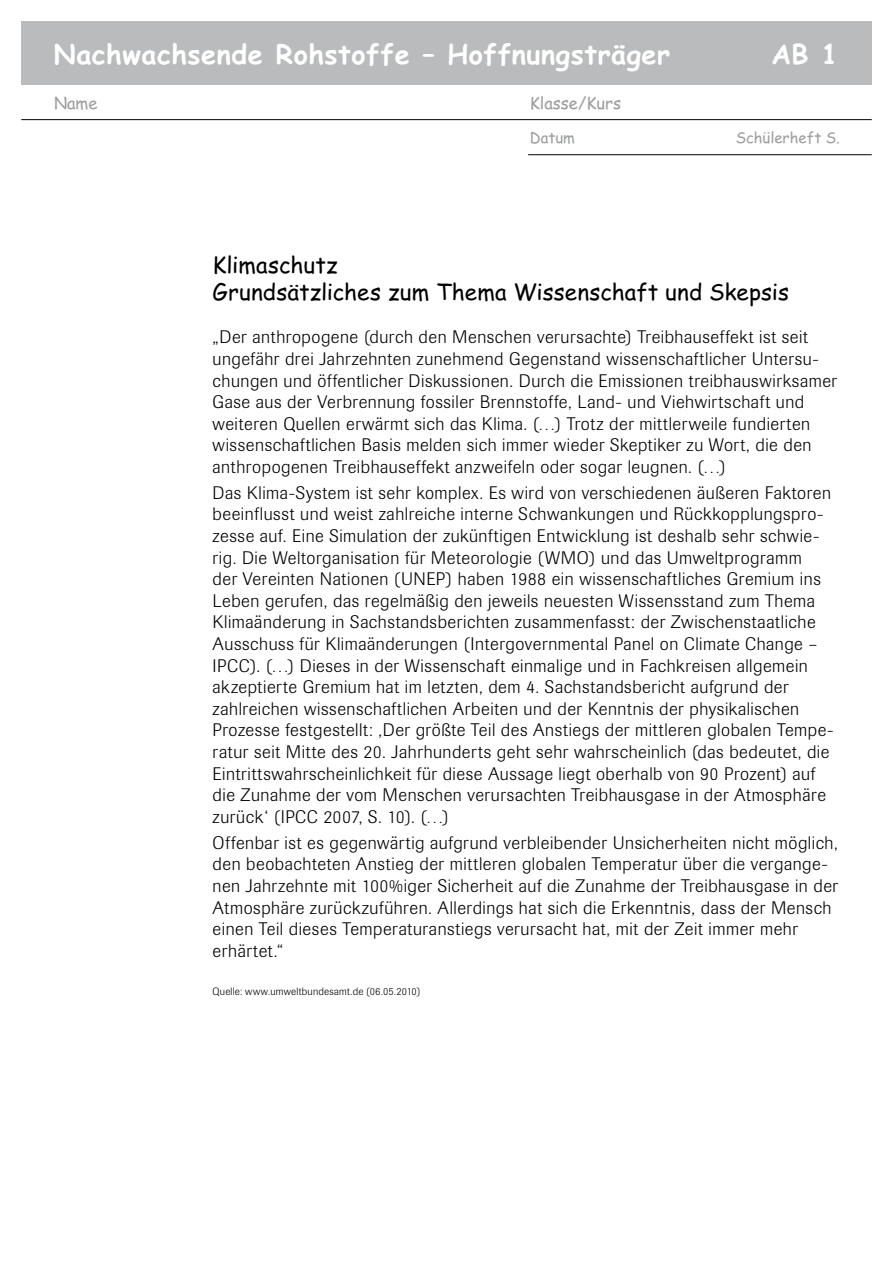
<style>
.page{position:relative;width:893px;height:1263px;background:#fff}
.page>*{position:absolute;margin:0;border:0;box-sizing:border-box;transform-origin:0 0}
.t1{font:700 27px "Comic Sans";letter-spacing:.02em;color:#fff}
.t2{font:700 24px "Comic Sans";color:#fff}
.t3{font:22.5px/27px "Comic Sans";color:#000}
.t4{font:300 18px/21.6px "Imago BQ";letter-spacing:.03em;color:#000}
.t5{font:16.5px "Comic Sans";color:#9c9e9f}
.t6{font:15px "Comic Sans";color:#9c9e9f}
.t7{font:300 10.5px "Imago BQ";letter-spacing:.02em;color:#000}
</style>
<div class="page">
<div style="left:21px;top:21px;width:851px;height:64px;background:#b9bbbc"></div>
<hr style="left:21px;top:119px;width:851px;height:1px;background:#000">
<hr style="left:528px;top:154px;width:344px;height:1px;background:#000">
<h2 class="t2" style="left:54px;top:24px;width:70px">AB 3:</h2>
<h2 class="t2" style="left:281px;top:24px;width:559px">Pflanzen als Lieferanten für Industrierohstoffe</h2>
<h1 class="t1" style="left:54px;top:34px;width:618px">Nachwachsende Rohstoffe – Hoffnungsträger</h1>
<h1 class="t1" style="left:771px;top:34px;width:68px">AB 1</h1>
<p class="t5" style="left:54px;top:91px;width:45px">Name</p>
<p class="t5" style="left:530px;top:91px;width:93px">Klasse/Kurs</p>
<p class="t6" style="left:530px;top:127px;width:47px">Datum</p>
<p class="t6" style="left:736px;top:126px;width:106px">Schülerheft S.</p>
<p class="t3" style="left:213px;top:251px;width:578px">Klimaschutz<br>Grundsätzliches zum Thema Wissenschaft und Skepsis</p>
<p class="t4" style="left:213px;top:327px;width:626px">„Der anthropogene (durch den Menschen verursachte) Treibhauseffekt ist seit ungefähr drei Jahrzehnten zunehmend Gegenstand wissenschaftlicher Untersu&shy;chungen und öffentlicher Diskussionen. Durch die Emissionen treibhauswirksamer Gase aus der Verbrennung fossiler Brennstoffe, Land- und Viehwirtschaft und weiteren Quellen erwärmt sich das Klima. (…) Trotz der mittlerweile fundierten wissenschaftlichen Basis melden sich immer wieder Skeptiker zu Wort, die den anthropogenen Treibhauseffekt anzweifeln oder sogar leugnen. (…)</p>
<p class="t4" style="left:213px;top:482px;width:622px">Das Klima-System ist sehr komplex. Es wird von verschiedenen äußeren Faktoren beeinflusst und weist zahlreiche interne Schwankungen und Rückkopplungspro&shy;zesse auf. Eine Simulation der zukünftigen Entwicklung ist deshalb sehr schwie&shy;rig. Die Weltorganisation für Meteorologie (WMO) und das Umweltprogramm<br>der Vereinten Nationen (UNEP) haben 1988 ein wissenschaftliches Gremium ins Leben gerufen, das regelmäßig den jeweils neuesten Wissensstand zum Thema Klimaänderung in Sachstandsberichten zusammenfasst: der Zwischenstaatliche Ausschuss für Klimaänderungen (Intergovernmental Panel on Climate Change – IPCC). (…) Dieses in der Wissenschaft einmalige und in Fachkreisen allgemein akzeptierte Gremium hat im letzten, dem 4. Sachstandsbericht aufgrund der zahlreichen wissenschaftlichen Arbeiten und der Kenntnis der physikalischen Prozesse festgestellt: ‚Der größte Teil des Anstiegs der mittleren globalen Tempe&shy;ratur seit Mitte des 20. Jahrhunderts geht sehr wahrscheinlich (das bedeutet, die Eintrittswahrscheinlichkeit für diese Aussage liegt oberhalb von 90 Prozent) auf die Zunahme der vom Menschen verursachten Treibhausgase in der Atmosphäre zurück‘ (IPCC 2007, S. 10). (…)</p>
<p class="t4" style="left:213px;top:832px;width:627px">Offenbar ist es gegenwärtig aufgrund verbleibender Unsicherheiten nicht möglich, den beobachteten Anstieg der mittleren globalen Temperatur über die vergange&shy;nen Jahrzehnte mit 100%iger Sicherheit auf die Zunahme der Treibhausgase in der Atmosphäre zurückzuführen. Allerdings hat sich die Erkenntnis, dass der Mensch einen Teil dieses Temperaturanstiegs verursacht hat, mit der Zeit immer mehr erhärtet.“</p>
<p class="t7" style="left:213px;top:986px;width:209px">Quelle: www.umweltbundesamt.de (06.05.2010)</p>
</div>
